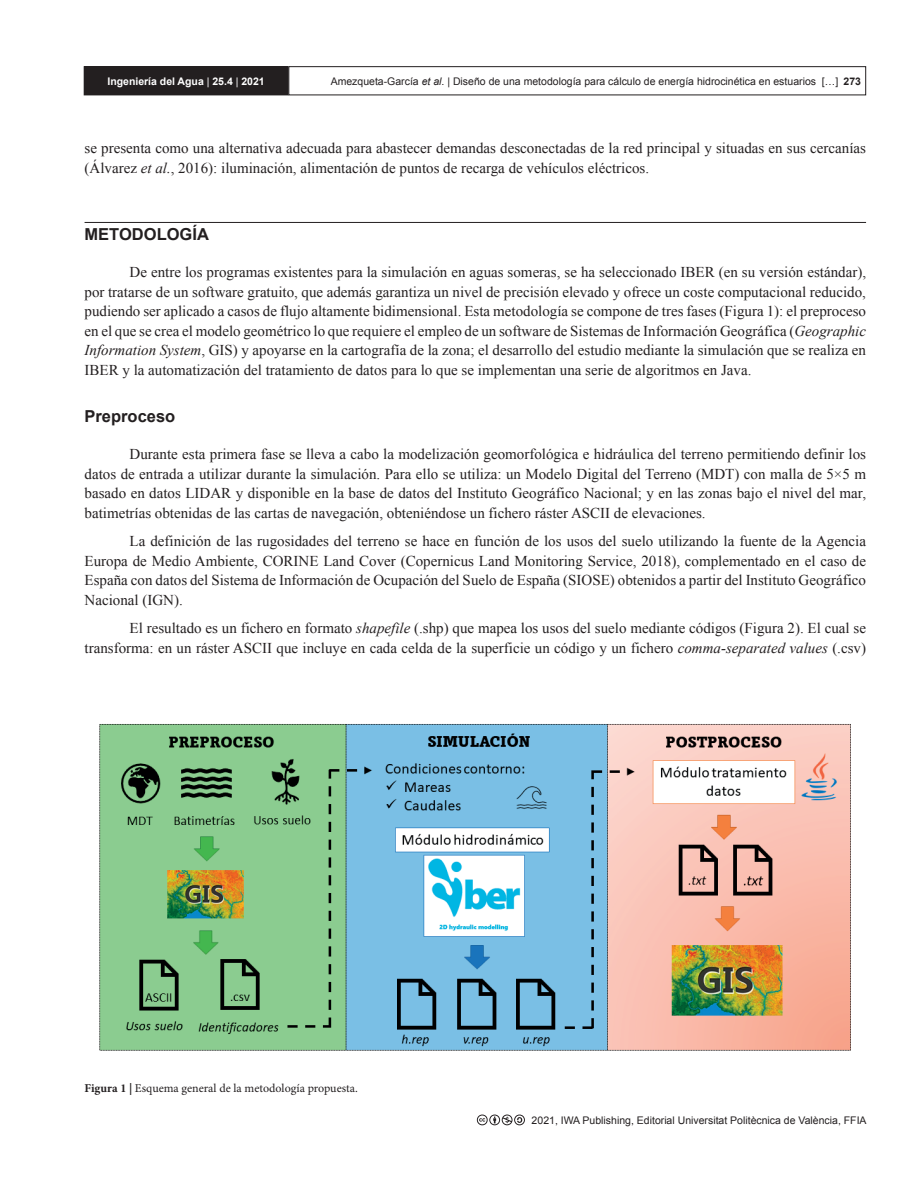
<style>
.page{position:relative;width:918px;height:1188px;background:#fff}
.page>*{position:absolute;margin:0;border:0;box-sizing:border-box;transform-origin:0 0}
.AI_TITULO_APDO{font:700 16.5px "Arial";color:#231f20}
.AI_SUBTITULO{font:700 16.5px "Arial";color:#231f20}
.AI_TEXTO_esp{font:15px/19.5px "Times New Roman";color:#231f20;text-align:justify}
.AI_PIE_DE_FIGURA{font:12px "Minion Pro";color:#231f20}
.t1{font:10.5px "Arial";color:#231f20}
.t2{font:700 10.5px "Arial";color:#fff}
.s1{font-weight:400}
.s2{font-style:italic}
.s3{font-weight:700}
</style>
<div class="page">
<svg style="left:477px;top:1115px;width:48px;height:10px"></svg>
<div style="left:84px;top:67px;width:204px;height:28px;background:#231f20"></div>
<div style="left:84px;top:66px;width:204px;height:29px;border:1px solid #231f20"></div>
<div style="left:288px;top:66px;width:578px;height:29px;border:1px solid #231f20"></div>
<hr style="left:85px;top:222px;width:781px;height:1px;background:#231f20">
<img style="left:99px;top:724px;width:752px;height:327px">
<p class="t2" style="left:107px;top:74px;width:159px">Ingeniería del Agua <span class="s1">|</span> 25.4 <span class="s1">|</span> 2021</p>
<p class="t1" style="left:331px;top:74px;width:532px">Amezqueta-García <span class="s2">et al</span>. | Diseño de una metodología para cálculo de energía hidrocinética en estuarios […] <span class="s3">273</span></p>
<p class="AI_TEXTO_esp" style="left:85px;top:138px;width:783px">se presenta como una alternativa adecuada para abastecer demandas desconectadas de la red principal y situadas en sus cercanías (Álvarez <span class="s2">et al.</span>, 2016): iluminación, alimentación de puntos de recarga de vehículos eléctricos.</p>
<p class="AI_TITULO_APDO" style="left:85px;top:223px;width:126px">METODOLOGÍA</p>
<p class="AI_TEXTO_esp" style="left:85px;top:262px;width:783px;text-indent:45px">De entre los programas existentes para la simulación en aguas someras, se ha seleccionado IBER (en su versión estándar), por tratarse de un software gratuito, que además garantiza un nivel de precisión elevado y ofrece un coste computacional reducido, pudiendo ser aplicado a casos de flujo altamente bidimensional. Esta metodología se compone de tres fases (Figura 1): el preproceso en el que se crea el modelo geométrico lo que requiere el empleo de un software de Sistemas de Información Geográfica (<span class="s2">Geographic Information System</span>, GIS) y apoyarse en la cartografía de la zona; el desarrollo del estudio mediante la simulación que se realiza en IBER y la automatización del tratamiento de datos para lo que se implementan una serie de algoritmos en Java.</p>
<p class="AI_SUBTITULO" style="left:85px;top:405px;width:92px">Preproceso</p>
<p class="AI_TEXTO_esp" style="left:85px;top:444px;width:783px;text-indent:45px">Durante esta primera fase se lleva a cabo la modelización geomorfológica e hidráulica del terreno permitiendo definir los datos de entrada a utilizar durante la simulación. Para ello se utiliza: un Modelo Digital del Terreno (MDT) con malla de 5×5 m basado en datos LIDAR y disponible en la base de datos del Instituto Geográfico Nacional; y en las zonas bajo el nivel del mar, batimetrías obtenidas de las cartas de navegación, obteniéndose un fichero ráster ASCII de elevaciones.</p>
<p class="AI_TEXTO_esp" style="left:85px;top:531px;width:783px;text-indent:45px">La definición de las rugosidades del terreno se hace en función de los usos del suelo utilizando la fuente de la Agencia Europa de Medio Ambiente, CORINE Land Cover (Copernicus Land Monitoring Service, 2018), complementado en el caso de España con datos del Sistema de Información de Ocupación del Suelo de España (SIOSE) obtenidos a partir del Instituto Geográfico Nacional (IGN).</p>
<p class="AI_TEXTO_esp" style="left:85px;top:618px;width:783px;text-align:right">El resultado es un fichero en formato <span class="s2">shapefile</span> (.shp) que mapea los usos del suelo mediante códigos (Figura 2). El cual se transforma: en un ráster ASCII que incluye en cada celda de la superficie un código y un fichero <span class="s2">comma-separated values</span> (.csv)</p>
<p class="AI_PIE_DE_FIGURA" style="left:85px;top:1080px;width:275px"><span class="s3">Figura 1 |</span> Esquema general de la metodología propuesta.</p>
<p class="t1" style="left:532px;top:1113px;width:336px">2021, IWA Publishing, Editorial Universitat Politècnica de València, FFIA</p>
</div>
